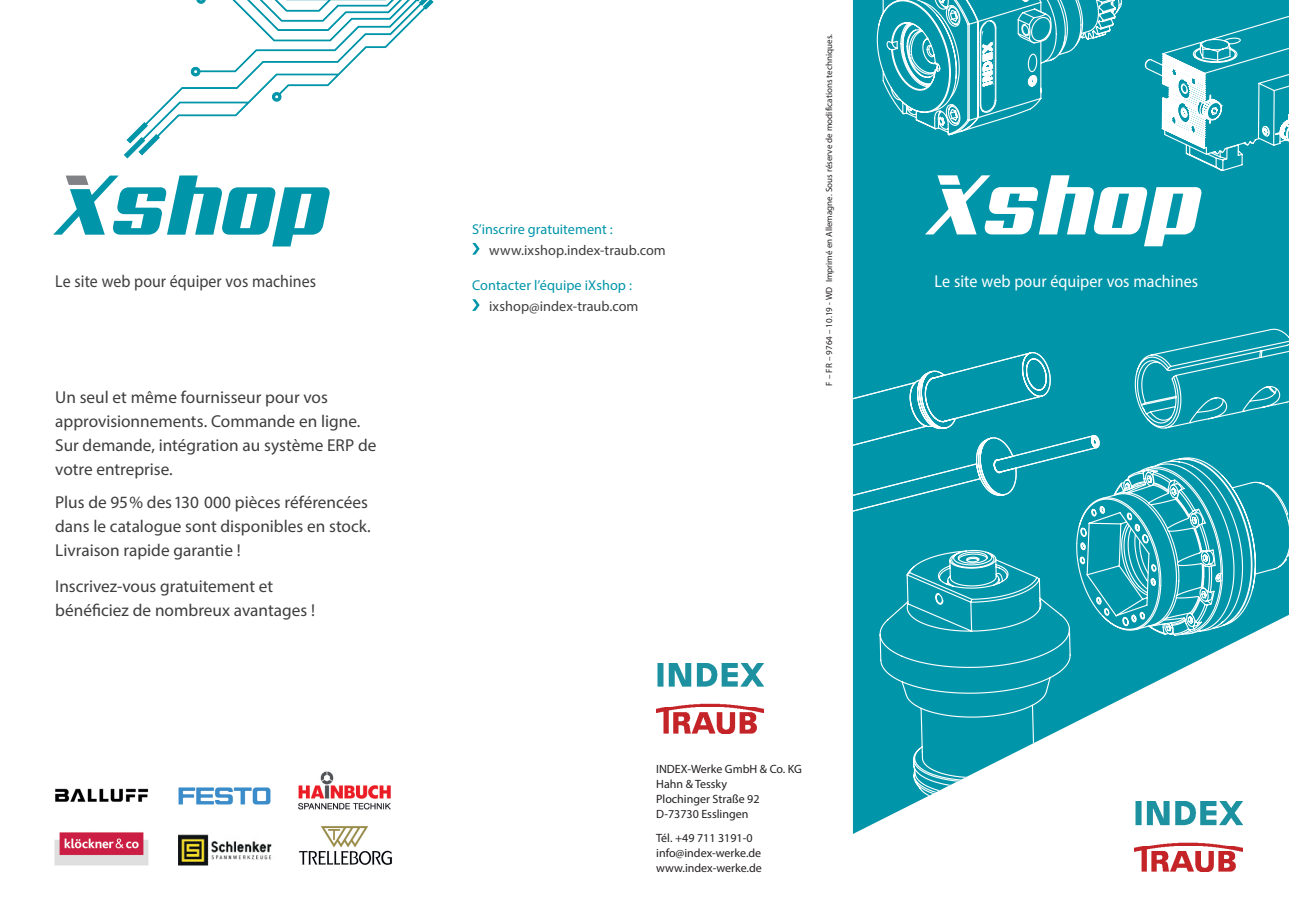
<style>
.page{position:relative;width:1289px;height:919px;background:#fff}
.page>*{position:absolute;margin:0;border:0;box-sizing:border-box;transform-origin:0 0}
.t1{font:17.25px/24px "Myriad Pro";color:#3e3e3f}
.t2{font:17.25px "Myriad Pro";color:#3e3e3f;scale:.92 1}
.t3{font:17.25px "Myriad Pro";letter-spacing:.005em;color:#fff;scale:.93 1}
.t4{font:14.25px "Myriad Pro";letter-spacing:.005em;color:#3e3e3f}
.t5{font:14.25px "Myriad Pro";color:#0095a9}
.t6{font:12px/15px "Myriad Pro";color:#231f20}
.t7{font:9px "Myriad Pro";color:#231f20}
</style>
<div class="page">
<svg style="left:124px;top:0;width:309px;height:158px"></svg>
<img style="left:54px;top:832px;width:95px;height:34px">
<img style="left:55px;top:788px;width:94px;height:14px">
<img style="left:298px;top:771px;width:93px;height:39px">
<img style="left:178px;top:787px;width:93px;height:17px">
<img style="left:299px;top:826px;width:93px;height:39px">
<img style="left:178px;top:834px;width:94px;height:32px">
<svg style="left:53px;top:175px;width:277px;height:71px"></svg>
<svg style="left:853px;top:0;width:435px;height:833px;fill:#0095a9"></svg>
<svg style="left:879px;top:636px;width:192px;height:197px"></svg>
<svg style="left:853px;top:328px;width:435px;height:308px;background:#189fb1"></svg>
<svg style="left:876px;top:0;width:412px;height:246px;background:#2fa8b8"></svg>
<img style="left:656px;top:663px;width:107px;height:70px">
<svg style="left:472px;top:243px;width:7px;height:11px"></svg>
<svg style="left:472px;top:299px;width:7px;height:12px"></svg>
<img style="left:1134px;top:801px;width:108px;height:70px">
<p class="t2" style="left:55px;top:271px;width:285px">Le site web pour équiper vos machines</p>
<p class="t1" style="left:55px;top:385px;width:322px">Un seul et même fournisseur pour vos approvisionnements. Commande en ligne.<br>Sur demande, intégration au système ERP de votre entreprise.</p>
<p class="t1" style="left:55px;top:490px;width:317px">Plus de 95 % des 130 000 pièces référencées dans le catalogue sont disponibles en stock.<br>Livraison rapide garantie !</p>
<p class="t1" style="left:55px;top:574px;width:261px">Inscrivez-vous gratuitement et bénéficiez de nombreux avantages !</p>
<p class="t5" style="left:472px;top:220px;width:142px">S’inscrire gratuitement :</p>
<p class="t4" style="left:489px;top:241px;width:178px">www.ixshop.index-traub.com</p>
<p class="t5" style="left:472px;top:276px;width:161px">Contacter l’équipe iXshop :</p>
<p class="t4" style="left:489px;top:297px;width:151px">ixshop@index-traub.com</p>
<p class="t7" style="left:823px;top:386px;width:353px;rotate:-90deg">F – FR – 9764 – 10.19 - WD Imprimé en Allemagne. Sous réserve de modifications techniques.</p>
<p class="t6" style="left:656px;top:761px;width:147px">INDEX-Werke GmbH &amp; Co. KG<br>Hahn &amp; Tessky<br>Plochinger Straße 92<br>D-73730 Esslingen</p>
<p class="t6" style="left:656px;top:830px;width:107px">Tél. +49 711 3191-0 info@index-werke.de www.index-werke.de</p>
<p class="t3" style="left:934px;top:271px;width:285px">Le site web pour équiper vos machines</p>
</div>
